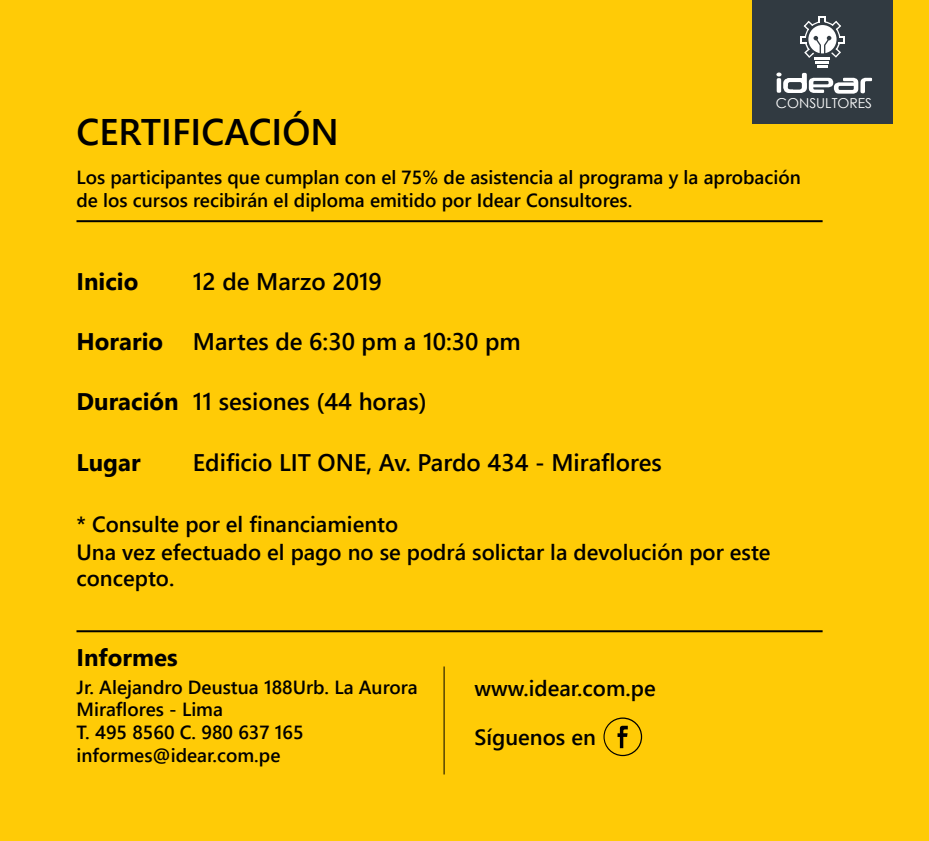
<style>
.page{position:relative;width:929px;height:841px;background:#ffcb06}
.page>*{position:absolute;margin:0;border:0;box-sizing:border-box;transform-origin:0 0}
.t1{font:600 37px "Segoe UI";color:#000}
.t2{font:600 24px "Segoe UI";color:#000}
.t3{font:700 24px "Segoe UI";color:#000}
.t4{font:600 22px/27.2px "Segoe UI";color:#000}
.t5{font:600 19px/22.8px "Segoe UI";color:#000}
.t6{font:13.7px "Century Gothic";color:#fff}
</style>
<div class="page">
<hr style="left:76px;top:220px;width:747px;height:2px;background:#000">
<hr style="left:76px;top:630px;width:747px;height:2px;background:#000">
<svg style="left:604px;top:717px;width:38px;height:39px"></svg>
<hr style="left:444px;top:666px;width:1px;height:108px;background:#000">
<div style="left:752px;top:0;width:141px;height:124px;background:#313a41"></div>
<svg style="left:800px;top:17px;width:45px;height:50px"></svg>
<svg style="left:776px;top:73px;width:96px;height:21px"></svg>
<h1 class="t1" style="left:76px;top:102px;width:264px">CERTIFICACIÓN</h1>
<p class="t6" style="left:776px;top:93px;width:98px">CONSULTORES</p>
<p class="t5" style="left:76px;top:166px;width:726px">Los participantes que cumplan con el 75% de asistencia al programa y la aprobación de los cursos recibirán el diploma emitido por Idear Consultores.</p>
<p class="t3" style="left:76px;top:262px;width:63px">Inicio</p>
<p class="t2" style="left:193px;top:262px;width:191px">12 de Marzo 2019</p>
<p class="t3" style="left:77px;top:322px;width:88px">Horario</p>
<p class="t3" style="left:77px;top:382px;width:104px">Duración</p>
<p class="t3" style="left:77px;top:443px;width:66px">Lugar</p>
<p class="t2" style="left:193px;top:322px;width:329px">Martes de 6:30 pm a 10:30 pm</p>
<p class="t2" style="left:193px;top:383px;width:235px">11 sesiones (44 horas)</p>
<p class="t2" style="left:193px;top:443px;width:470px">Edificio LIT ONE, Av. Pardo 434 - Miraflores</p>
<p class="t4" style="left:76px;top:510px;width:696px">* Consulte por el financiamiento<br>Una vez efectuado el pago no se podrá solictar la devolución por este concepto.</p>
<p class="t3" style="left:77px;top:638px;width:103px">Informes</p>
<p class="t5" style="left:76px;top:675px;width:343px">Jr. Alejandro Deustua 188Urb. La Aurora<br>Miraflores - Lima<br>T. 495 8560 C. 980 637 165 informes@idear.com.pe</p>
<p class="t4" style="left:474px;top:674px;width:183px">www.idear.com.pe</p>
<p class="t4" style="left:474px;top:723px;width:123px">Síguenos en</p>
</div>
